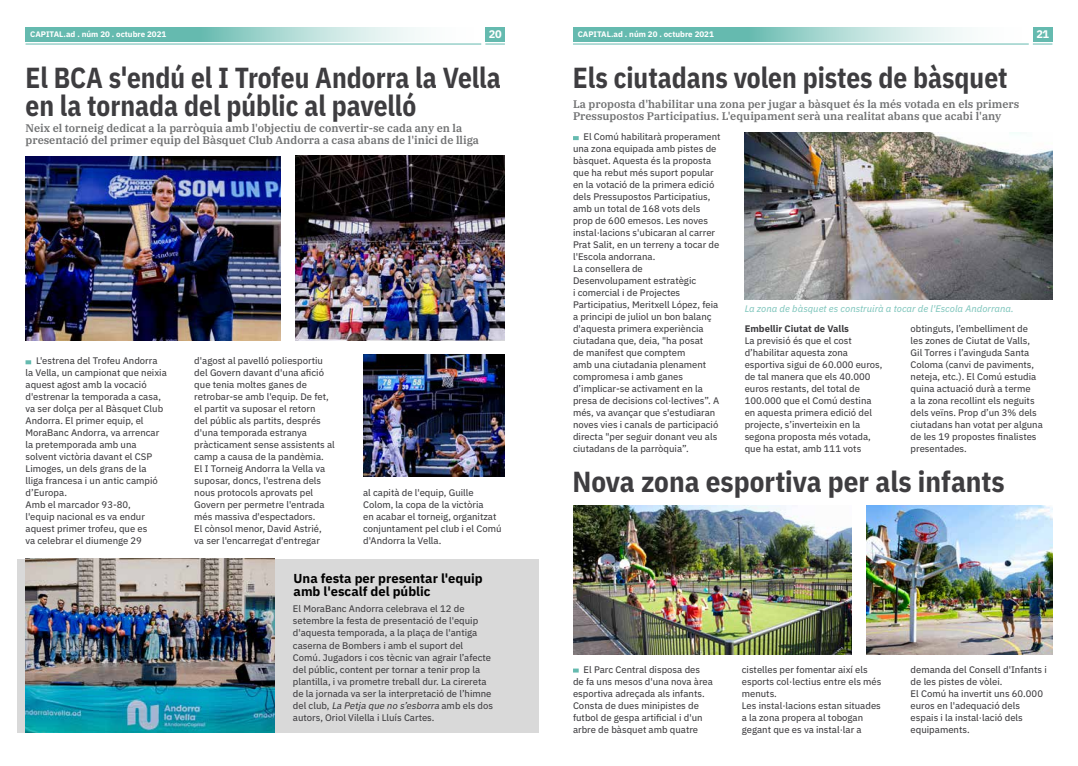
<style>
.page{position:relative;width:1078px;height:766px;background:#fff}
.page>*{position:absolute;margin:0;border:0;box-sizing:border-box;transform-origin:0 0}
.t1{font:700 29px/28px "IBM Plex Sans Cond";color:#3e3d40;scale:.94 1}
.t2{font:700 29px "IBM Plex Sans Cond";color:#3e3d40}
.t3{font:700 13px/13px "IBM Plex Sans";color:#000}
.t4{font:600 11px/12px "IBM Plex Serif";color:#707172}
.t5{font:700 11px "IBM Plex Sans";color:#fff}
.t6{font:9.5px/12px "IBM Plex Sans Text";color:#3e3d40}
.t7{font:italic 9.5px "IBM Plex Sans Text";color:#84c8bf}
.t8{font:700 9.5px "IBM Plex Sans";color:#3e3d40}
.t9{font:700 8px "IBM Plex Sans";color:#fff}
.s1{font-style:italic}
</style>
<div class="page">
<div style="left:485px;top:27px;width:20px;height:14px;background:#65baaf"></div>
<svg style="left:26px;top:27px;width:394px;height:14px;background:#94cec7"></svg>
<hr style="left:26px;top:44px;width:455px;height:1px;background:#65baaf">
<svg style="left:485px;top:44px;width:20px;height:1px"></svg>
<div style="left:1032px;top:27px;width:20px;height:14px;background:#65baaf"></div>
<svg style="left:573px;top:27px;width:394px;height:14px;background:#93cec7"></svg>
<hr style="left:573px;top:44px;width:455px;height:1px;background:#65baaf">
<svg style="left:1033px;top:44px;width:19px;height:1px"></svg>
<div style="left:232px;top:559px;width:307px;height:173px;background:#d9d9d9"></div>
<div style="left:17px;top:559px;width:9px;height:173px;background:#d9d9d9"></div>
<img style="left:26px;top:156px;width:255px;height:184px">
<img style="left:363px;top:354px;width:142px;height:122px">
<img style="left:26px;top:559px;width:248px;height:173px">
<img style="left:295px;top:156px;width:210px;height:184px">
<svg style="left:26px;top:360px;width:5px;height:4px"></svg>
<img style="left:744px;top:132px;width:308px;height:167px">
<img style="left:573px;top:505px;width:278px;height:149px">
<img style="left:866px;top:505px;width:186px;height:149px">
<svg style="left:573px;top:136px;width:5px;height:4px"></svg>
<svg style="left:573px;top:668px;width:5px;height:4px"></svg>
<p class="t9" style="left:30px;top:28px;width:138px">CAPITAL.ad . núm 20 . octubre 2021</p>
<p class="t5" style="left:489px;top:26px;width:14px">20</p>
<p class="t9" style="left:577px;top:28px;width:138px">CAPITAL.ad . núm 20 . octubre 2021</p>
<p class="t5" style="left:1036px;top:26px;width:14px">21</p>
<h1 class="t1" style="left:26px;top:61px;width:507px">El BCA s'endú el I Trofeu Andorra la Vella en la tornada del públic al pavelló</h1>
<h1 class="t1" style="left:573px;top:61px;width:463px">Els ciutadans volen pistes de bàsquet</h1>
<p class="t6" style="left:573px;top:130px;width:149px;text-indent:11px">El Comú habilitarà properament una zona equipada amb pistes de bàsquet. Aquesta és la proposta que ha rebut més suport popular en la votació de la primera edició dels Pressupostos Participatius, amb un total de 168 vots dels prop de 600 emesos. Les noves instal·lacions s'ubicaran al carrer<br>Prat Salit, en un terreny a tocar de l'Escola andorrana.<br>La consellera de<br>Desenvolupament estratègic<br>i comercial i de Projectes<br>Participatius, Meritxell López, feia a principi de juliol un bon balanç d'aquesta primera experiència ciutadana que, deia, "ha posat<br>de manifest que comptem<br>amb una ciutadania plenament compromesa i amb ganes d’implicar-se activament en la presa de decisions col·lectives”. A més, va avançar que s'estudiaran noves vies i canals de participació directa "per seguir donant veu als ciutadans de la parròquia”.</p>
<p class="t4" style="left:573px;top:97px;width:447px">La proposta d'habilitar una zona per jugar a bàsquet és la més votada en els primers<br>Pressupostos Participatius. L'equipament serà una realitat abans que acabi l'any</p>
<p class="t4" style="left:26px;top:121px;width:455px">Neix el torneig dedicat a la parròquia amb l'objectiu de convertir-se cada any en la presentació del primer equip del Bàsquet Club Andorra a casa abans de l'inici de lliga</p>
<p class="t7" style="left:744px;top:301px;width:270px">La zona de bàsquet es construirà a tocar de l'Escola Andorrana.</p>
<p class="t8" style="left:744px;top:321px;width:106px">Embellir Ciutat de Valls</p>
<p class="t6" style="left:744px;top:334px;width:139px">La previsió és que el cost d’habilitar aquesta zona esportiva sigui de 60.000 euros, de tal manera que els 40.000 euros restants, del total de<br>100.000 que el Comú destina en aquesta primera edició del projecte, s’inverteixin en la segona proposta més votada, que ha estat, amb 111 vots</p>
<p class="t6" style="left:910px;top:322px;width:134px">obtinguts, l’embelliment de les zones de Ciutat de Valls,<br>Gil Torres i l’avinguda Santa<br>Coloma (canvi de paviments, neteja, etc.). El Comú estudia quina actuació durà a terme<br>a la zona recollint els neguits dels veïns. Prop d’un 3% dels ciutadans han votat per alguna de les 19 propostes finalistes presentades.</p>
<p class="t6" style="left:26px;top:354px;width:143px;text-indent:11px">L'estrena del Trofeu Andorra la Vella, un campionat que neixia aquest agost amb la vocació d'estrenar la temporada a casa, va ser dolça per al Bàsquet Club<br>Andorra. El primer equip, el<br>MoraBanc Andorra, va arrencar la pretemporada amb una solvent victòria davant el CSP<br>Limoges, un dels grans de la<br>lliga francesa i un antic campió d’Europa.<br>Amb el marcador 93-80,<br>l'equip nacional es va endur aquest primer trofeu, que es<br>va celebrar el diumenge 29</p>
<p class="t6" style="left:194px;top:354px;width:142px">d'agost al pavelló poliesportiu del Govern davant d'una afició que tenia moltes ganes de retrobar-se amb l'equip. De fet, el partit va suposar el retorn<br>del públic als partits, després d'una temporada estranya pràcticament sense assistents al camp a causa de la pandèmia.<br>El I Torneig Andorra la Vella va suposar, doncs, l'estrena dels nous protocols aprovats pel<br>Govern per permetre l'entrada més massiva d'espectadors.<br>El cònsol menor, David Astrié,<br>va ser l'encarregat d'entregar</p>
<h1 class="t2" style="left:572px;top:459px;width:434px">Nova zona esportiva per als infants</h1>
<p class="t6" style="left:363px;top:486px;width:140px">al capità de l'equip, Guille<br>Colom, la copa de la victòria<br>en acabar el torneig, organitzat conjuntament pel club i el Comú d'Andorra la Vella.</p>
<h2 class="t3" style="left:293px;top:570px;width:191px">Una festa per presentar l'equip amb l'escalf del públic</h2>
<p class="t6" style="left:293px;top:602px;width:202px">El MoraBanc Andorra celebrava el 12 de setembre la festa de presentació de l'equip d'aquesta temporada, a la plaça de l'antiga caserna de Bombers i amb el suport del Comú. Jugadors i cos tècnic van agrair l’afecte del públic, content per tornar a tenir prop la plantilla, i va prometre treball dur. La cirereta de la jornada va ser la interpretació de l’himne d e l c l u b, <span class="s1">La Petja que no s’esborra</span> a m b e ls d os autors, Oriol Vilella i Lluís Cartes.</p>
<p class="t6" style="left:573px;top:662px;width:141px;text-indent:11px">El Parc Central disposa des de fa uns mesos d'una nova àrea esportiva adreçada als infants.<br>Consta de dues minipistes de futbol de gespa artificial i d'un arbre de bàsquet amb quatre</p>
<p class="t6" style="left:741px;top:662px;width:141px">cistelles per fomentar així els esports col·lectius entre els més menuts.<br>Les instal·lacions estan situades a la zona propera al tobogan gegant que es va instal·lar a</p>
<p class="t6" style="left:910px;top:662px;width:138px">demanda del Consell d'Infants i de les pistes de vòlei.<br>El Comú ha invertit uns 60.000 euros en l'adequació dels espais i la instal·lació dels equipaments.</p>
</div>
